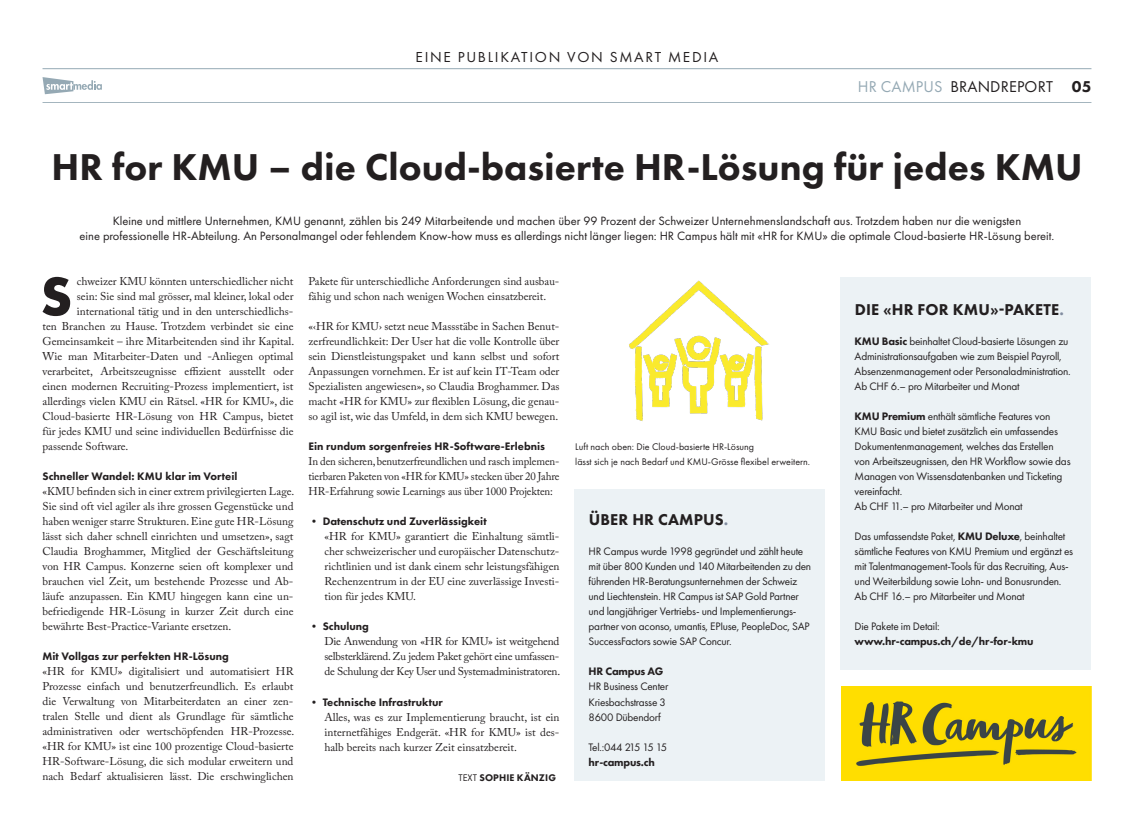
<style>
.page{position:relative;width:1134px;height:818px;background:#fff}
.page>*{position:absolute;margin:0;border:0;box-sizing:border-box;transform-origin:0 0}
.Main_First_Paragraph{font:700 56.25px "Futura PT";color:#231f20}
.Titles{font:800 38.75px "Futura PT";color:#231f20}
.t1{font:800 16.25px "Futura PT";letter-spacing:.01em;color:#231f20}
.t2{font:16.25px "Futura PT";letter-spacing:.01em;color:#231f20}
.t3{font:15px "Futura PT";letter-spacing:.11em;color:#231f20}
.t4{font:12.5px/15px "Futura PT";color:#231f20;text-align:center}
.Main_Article{font:11.25px/15px "Adobe Caslon Pro";color:#231f20;text-align:justify}
.t5{font:11.25px/15px "Futura PT";letter-spacing:-.02em;color:#231f20}
.Main_First_Paragraph-2{font:11.25px "Adobe Caslon Pro";color:#231f20}
.Question{font:800 11.25px "Futura PT";color:#231f20}
.Main_Article-2{font:11.25px/15px "Adobe Caslon Pro";color:#231f20;text-align:justify;scale:.96 1}
.Question-2{font:800 11.25px/15px "Futura PT";letter-spacing:-.02em;color:#231f20}
.t6{font:11.25px "Futura PT";letter-spacing:-.125em;color:#231f20}
.t7{font:10px/15px "Futura PT";color:#231f20}
.t8{font:800 10px "Futura PT";letter-spacing:.01em;color:#231f20}
.s1{color:#95a9b4}
.s2{font-weight:800}
.s3{font-weight:400}
.s4{color:#818da0}
</style>
<div class="page">
<hr style="left:43px;top:102px;width:1048px;height:1px;background:#95a9b4">
<hr style="left:43px;top:68px;width:1048px;height:1px;background:#95a9b4">
<svg style="left:43px;top:77px;width:59px;height:17px"></svg>
<div style="left:840px;top:277px;width:251px;height:393px;background:#ecf2f5"></div>
<div style="left:574px;top:489px;width:251px;height:291px;background:#ecf2f5"></div>
<img style="left:841px;top:686px;width:250px;height:94px">
<img style="left:629px;top:280px;width:140px;height:141px">
<h3 class="t3" style="left:416px;top:48px;width:304px">EINE PUBLIKATION VON SMART MEDIA</h3>
<p class="t2" style="left:858px;top:77px;width:235px"><span class="s1">HR CAMPUS</span> BRANDREPORT <span class="s2">05</span></p>
<p class="Titles" style="left:51px;top:143px;width:1032px">HR for KMU – die Cloud-basierte HR-Lösung für jedes KMU</p>
<p class="t4" style="left:80px;top:213px;width:976px">Kleine und mittlere Unternehmen, KMU genannt, zählen bis 249 Mitarbeitende und machen über 99 Prozent der Schweizer Unternehmenslandschaft aus. Trotzdem haben nur die wenigsten<br>eine professionelle HR-Abteilung. An Personalmangel oder fehlendem Know-how muss es allerdings nicht länger liegen: HR Campus hält mit «HR for KMU» die optimale Cloud-basierte HR-Lösung bereit.</p>
<p class="Main_First_Paragraph" style="left:40px;top:260px;width:34px">S</p>
<p class="Main_First_Paragraph-2" style="left:77px;top:275px;width:218px">chweizer KMU könnten unterschiedlicher nicht</p>
<p class="Main_Article" style="left:308px;top:274px;width:252px">Pakete für unterschiedliche Anforderungen sind ausbau&shy;fähig und schon nach wenigen Wochen einsatzbereit.</p>
<p class="Main_Article" style="left:308px;top:319px;width:252px">«‹HR for KMU› setzt neue Massstäbe in Sachen Benut&shy;zerfreundlichkeit: Der User hat die volle Kontrolle über sein Dienstleistungspaket und kann selbst und sofort Anpassungen vornehmen. Er ist auf kein IT-Team oder Spezialisten angewiesen», so Claudia Broghammer. Das macht «HR for KMU» zur flexiblen Lösung, die genau&shy;so agil ist, wie das Umfeld, in dem sich KMU bewegen.</p>
<p class="Question" style="left:308px;top:439px;width:238px">Ein rundum sorgenfreies HR-Software-Erlebnis</p>
<p class="Main_Article-2" style="left:308px;top:454px;width:263px">In den sicheren, benutzerfreundlichen und rasch implemen&shy;tierbaren Paketen von «HR for KMU» stecken über 20 Jahre HR-Erfahrung sowie Learnings aus über 1000 Projekten:</p>
<p class="Question" style="left:308px;top:514px;width:180px">• Datenschutz und Zuverlässigkeit</p>
<p class="Main_Article" style="left:324px;top:529px;width:237px">«HR for KMU» garantiert die Einhaltung sämtli&shy;cher schweizerischer und europäischer Datenschutz&shy;richtlinien und ist dank einem sehr leistungsfähigen Rechenzentrum in der EU eine zuverlässige Investi&shy;tion für jedes KMU.</p>
<p class="Question" style="left:308px;top:619px;width:62px">• Schulung</p>
<p class="Main_Article" style="left:324px;top:634px;width:237px">Die Anwendung von «HR for KMU» ist weitgehend selbsterklärend. Zu jedem Paket gehört eine umfassen&shy;de Schulung der Key User und Systemadministratoren.</p>
<p class="Question" style="left:308px;top:694px;width:136px">• Technische Infrastruktur</p>
<p class="Main_Article" style="left:324px;top:709px;width:237px">Alles, was es zur Implementierung braucht, ist ein internetfähiges Endgerät. «HR for KMU» ist des&shy;halb bereits nach kurzer Zeit einsatzbereit.</p>
<p class="t8" style="left:458px;top:770px;width:99px"><span class="s3">TEXT</span> SOPHIE KÄNZIG</p>
<p class="Main_First_Paragraph-2" style="left:77px;top:290px;width:218px">sein: Sie sind mal grösser, mal kleiner, lokal oder</p>
<p class="Main_First_Paragraph-2" style="left:77px;top:305px;width:218px">international tätig und in den unterschiedlichs-</p>
<p class="Main_First_Paragraph-2" style="left:43px;top:320px;width:252px">ten Branchen zu Hause. Trotzdem verbindet sie eine</p>
<p class="Main_First_Paragraph-2" style="left:43px;top:335px;width:253px">Gemeinsamkeit – ihre Mitarbeitenden sind ihr Kapital.</p>
<p class="Main_First_Paragraph-2" style="left:43px;top:350px;width:252px">Wie man Mitarbeiter-Daten und -Anliegen optimal</p>
<p class="Main_First_Paragraph-2" style="left:43px;top:365px;width:252px">verarbeitet, Arbeitszeugnisse effizient ausstellt oder</p>
<p class="Main_First_Paragraph-2" style="left:43px;top:380px;width:252px">einen modernen Recruiting-Prozess implementiert, ist</p>
<p class="Main_First_Paragraph-2" style="left:43px;top:395px;width:252px">allerdings vielen KMU ein Rätsel. «HR for KMU», die</p>
<p class="Main_First_Paragraph-2" style="left:43px;top:409px;width:252px">Cloud-basierte HR-Lösung von HR Campus, bietet</p>
<p class="Main_First_Paragraph-2" style="left:43px;top:424px;width:252px">für jedes KMU und seine individuellen Bedürfnisse die</p>
<p class="Main_First_Paragraph-2" style="left:43px;top:439px;width:87px">passende Software.</p>
<p class="Question" style="left:43px;top:469px;width:196px">Schneller Wandel: KMU klar im Vorteil</p>
<p class="Main_Article" style="left:43px;top:484px;width:253px">«KMU befinden sich in einer extrem privilegierten Lage.<br>Sie sind oft viel agiler als ihre grossen Gegenstücke und haben weniger starre Strukturen. Eine gute HR-Lösung lässt sich daher schnell einrichten und umsetzen», sagt Claudia Broghammer, Mitglied der Geschäftsleitung von HR Campus. Konzerne seien oft komplexer und brauchen viel Zeit, um bestehende Prozesse und Ab&shy;läufe anzupassen. Ein KMU hingegen kann eine un&shy;befriedigende HR-Lösung in kurzer Zeit durch eine bewährte Best-Practice-Variante ersetzen.</p>
<p class="Question" style="left:43px;top:649px;width:188px">Mit Vollgas zur perfekten HR-Lösung</p>
<p class="Main_Article" style="left:43px;top:664px;width:253px">«HR for KMU» digitalisiert und automatisiert HR Prozesse einfach und benutzerfreundlich. Es erlaubt die Verwaltung von Mitarbeiterdaten an einer zen&shy;tralen Stelle und dient als Grundlage für sämtliche administrativen oder wertschöpfenden HR-Prozesse. «HR for KMU» ist eine 100 prozentige Cloud-basierte HR-Software-Lösung, die sich modular erweitern und nach Bedarf aktualisieren lässt. Die erschwinglichen</p>
<p class="t1" style="left:855px;top:299px;width:211px">DIE «HR FOR KMU»-PAKETE<span class="s4">.</span></p>
<p class="t5" style="left:855px;top:334px;width:218px"><span class="s2">KMU Basic</span> beinhaltet Cloud-basierte Lösungen zu<br>Administrationsaufgaben wie zum Beispiel Payroll,<br>Absenzenmanagement oder Personaladministration.</p>
<p class="t5" style="left:855px;top:379px;width:166px">Ab CHF 6.– pro Mitarbeiter und Monat</p>
<p class="t5" style="left:855px;top:409px;width:217px"><span class="s2">KMU Premium</span> enthält sämtliche Features von KMU Basic und bietet zusätzlich ein umfassendes Dokumentenmanagement, welches das Erstellen von Arbeitszeugnissen, den HR Workflow sowie das Managen von Wissensdatenbanken und Ticketing vereinfacht.</p>
<p class="t5" style="left:855px;top:499px;width:169px">Ab CHF 11.– pro Mitarbeiter und Monat</p>
<p class="t5" style="left:855px;top:529px;width:220px">Das umfassendste Paket, <span class="s2">KMU Deluxe</span>, beinhaltet sämtliche Features von KMU Premium und ergänzt es mit Talentmanagement-Tools für das Recruiting, Aus&shy;und Weiterbildung sowie Lohn- und Bonusrunden.</p>
<p class="t5" style="left:855px;top:589px;width:171px">Ab CHF 16.– pro Mitarbeiter und Monat</p>
<p class="Question-2" style="left:855px;top:619px;width:180px"><span class="s3">Die Pakete im Detail: </span>www.hr-campus.ch/de/hr-for-kmu</p>
<p class="t7" style="left:575px;top:439px;width:236px">Luft nach oben: Die Cloud-basierte HR-Lösung<br>lässt sich je nach Bedarf und KMU-Grösse flexibel erweitern.</p>
<p class="t1" style="left:589px;top:509px;width:141px">ÜBER HR CAMPUS<span class="s4">.</span></p>
<p class="t5" style="left:589px;top:544px;width:224px">HR Campus wurde 1998 gegründet und zählt heute mit über 800 Kunden und 140 Mitarbeitenden zu den führenden HR-Beratungsunternehmen der Schweiz und Liechtenstein. HR Campus ist SAP Gold Partner und langjähriger Vertriebs- und Implementierungs&shy;partner von aconso, umantis, EPIuse, PeopleDoc, SAP SuccessFactors sowie SAP Concur.</p>
<p class="Question-2" style="left:589px;top:664px;width:76px">HR Campus AG</p>
<p class="t5" style="left:589px;top:679px;width:81px">HR Business Center</p>
<p class="t5" style="left:589px;top:694px;width:79px">Kriesbachstrasse 3</p>
<p class="t5" style="left:589px;top:709px;width:74px">8600 Dübendorf</p>
<p class="t6" style="left:589px;top:740px;width:80px">Tel.:044 215 15 15</p>
<p class="Question-2" style="left:589px;top:754px;width:68px">hr-campus.ch</p>
</div>
